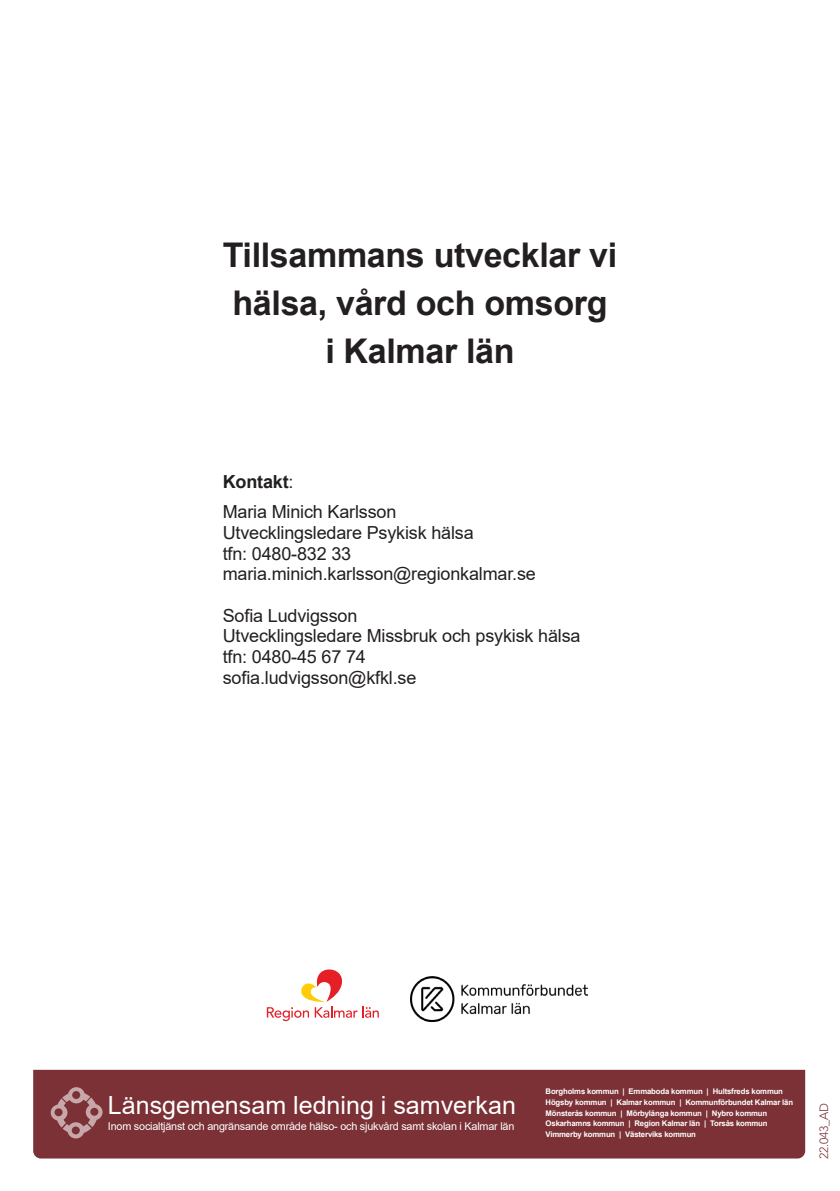
<style>
.page{position:relative;width:840px;height:1191px;background:#fff}
.page>*{position:absolute;margin:0;border:0;box-sizing:border-box;transform-origin:0 0}
.Ingress{font:700 34px/48px "Arial";letter-spacing:-.01em;color:#231f20;text-align:center}
.t1{font:25px "Arial";color:#fff}
.Ingress-2{font:18px "Arial";letter-spacing:-.01em;color:#231f20}
.Ingress-3{font:700 18px "Arial";letter-spacing:-.01em;color:#231f20}
.Ingress-4{font:300 12px "Avenir LT Std";letter-spacing:-.02em;color:#7b3135}
.t2{font:10.8px "Arial";letter-spacing:-.02em;color:#fff}
.t3{font:700 7.8px "Arial";letter-spacing:-.02em;color:#fff}
.s1{font-weight:400}
</style>
<div class="page">
<div style="left:33px;top:1069px;width:771px;height:89px;background:#7b3135"></div>
<svg style="left:51px;top:1087px;width:51px;height:51px;background:#955a5d"></svg>
<svg style="left:267px;top:969px;width:111px;height:52px"></svg>
<img style="left:410px;top:976px;width:177px;height:45px">
<p class="Ingress" style="left:222px;top:232px;width:396px">Tillsammans utvecklar vi hälsa, vård och omsorg<br>i Kalmar län</p>
<p class="Ingress-3" style="left:223px;top:469px;width:72px">Kontakt<span class="s1">:</span></p>
<p class="Ingress-2" style="left:223px;top:499px;width:175px">Maria Minich Karlsson</p>
<p class="Ingress-2" style="left:223px;top:520px;width:252px">Utvecklingsledare Psykisk hälsa</p>
<p class="Ingress-2" style="left:223px;top:541px;width:130px">tfn: 0480-832 33</p>
<p class="Ingress-2" style="left:223px;top:561px;width:314px">maria.minich.karlsson@regionkalmar.se</p>
<p class="Ingress-2" style="left:223px;top:603px;width:136px">Sofia Ludvigsson</p>
<p class="Ingress-2" style="left:223px;top:623px;width:359px">Utvecklingsledare Missbruk och psykisk hälsa</p>
<p class="Ingress-2" style="left:223px;top:644px;width:145px">tfn: 0480-45 67 74</p>
<p class="Ingress-2" style="left:223px;top:665px;width:195px">sofia.ludvigsson@kfkl.se</p>
<p class="t1" style="left:108px;top:1087px;width:409px">Länsgemensam ledning i samverkan</p>
<p class="t2" style="left:108px;top:1119px;width:408px">Inom socialtjänst och angränsande område hälso- och sjukvård samt skolan i Kalmar län</p>
<p class="t3" style="left:545px;top:1085px;width:239px">Borgholms kommun | Emmaboda kommun | Hultsfreds kommun</p>
<p class="t3" style="left:545px;top:1096px;width:249px">Högsby kommun | Kalmar kommun | Kommunförbundet Kalmar län</p>
<p class="t3" style="left:545px;top:1107px;width:223px">Mönsterås kommun | Mörbylånga kommun | Nybro kommun</p>
<p class="t3" style="left:545px;top:1118px;width:223px">Oskarhamns kommun | Region Kalmar län | Torsås kommun</p>
<p class="t3" style="left:545px;top:1129px;width:152px">Vimmerby kommun | Västerviks kommun</p>
<p class="Ingress-4" style="left:816px;top:1158px;width:57px;rotate:-90deg">22.043_AD</p>
</div>
